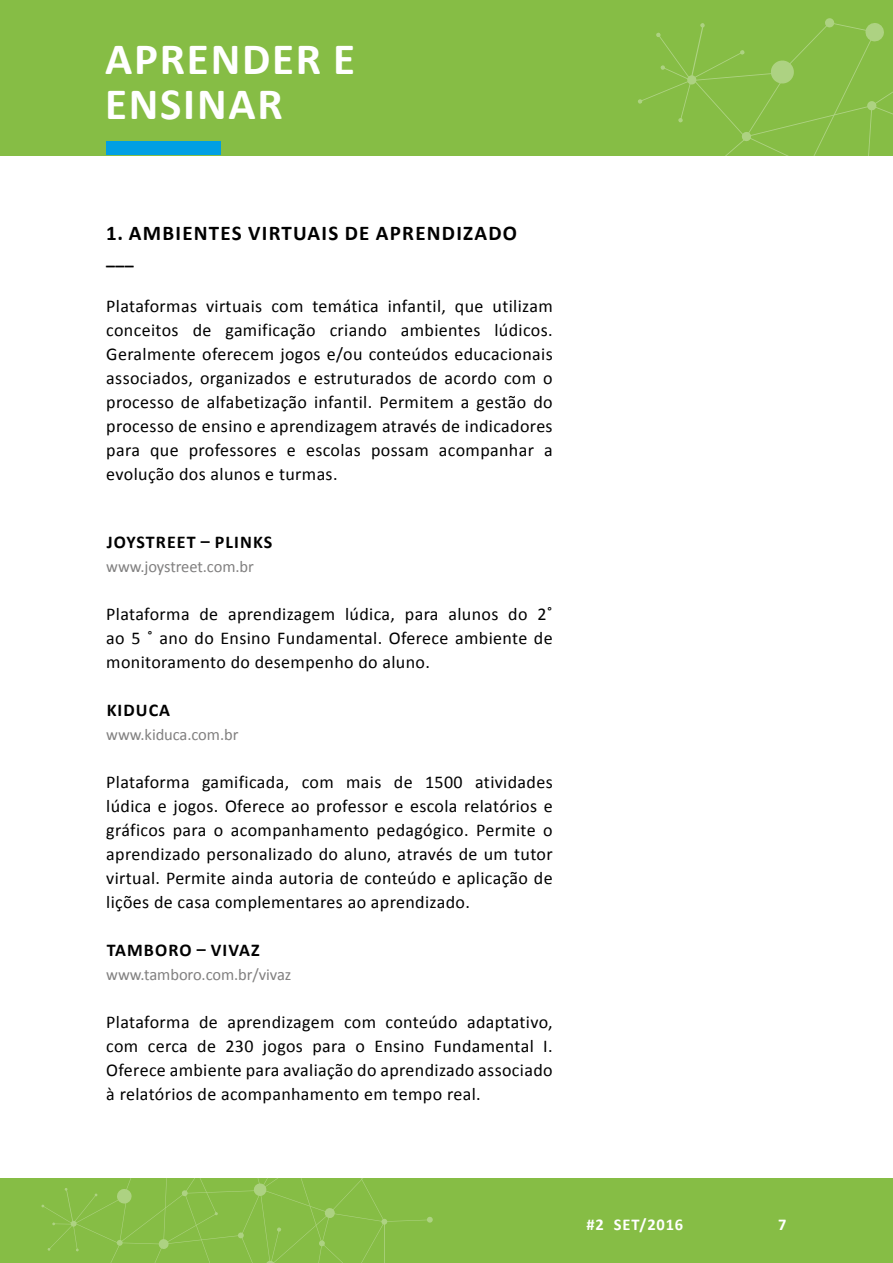
<style>
.page{position:relative;width:893px;height:1263px;background:#fff}
.page>*{position:absolute;margin:0;border:0;box-sizing:border-box;transform-origin:0 0}
.t1{font:700 45px/45px "Calibri";letter-spacing:.04em;color:#fff}
.t2{font:700 21px "Calibri";letter-spacing:.06em;color:#000}
.t3{font:18px/24px "Calibri";letter-spacing:.02em;color:#000;text-align:justify}
.t4{font:700 18px "Calibri";letter-spacing:.06em;color:#000}
.t5{font:16.5px "Calibri";letter-spacing:-.005em;color:#818080}
.t6{font:700 16.5px "Calibri";letter-spacing:.05em;color:#fff}
</style>
<div class="page">
<div style="left:0;top:1178px;width:893px;height:85px;background:#86bd45"></div>
<div style="left:0;top:0;width:893px;height:155px;background:#86bd45"></div>
<svg style="left:638px;top:18px;width:255px;height:137px"></svg>
<svg style="left:427px;top:1216px;width:6px;height:7px"></svg>
<svg style="left:41px;top:1178px;width:389px;height:85px"></svg>
<div style="left:106px;top:141px;width:115px;height:14px;background:#009fe3"></div>
<h1 class="t1" style="left:105px;top:35px;width:252px">APRENDER E<br>ENSINAR</h1>
<p class="t2" style="left:106px;top:218px;width:412px">1. AMBIENTES VIRTUAIS DE APRENDIZADO</p>
<p class="t4" style="left:106px;top:245px;width:29px">___</p>
<p class="t3" style="left:106px;top:293px;width:448px">Plataformas virtuais com temática infantil, que utilizam conceitos de gamificação criando ambientes lúdicos.<br>Geralmente oferecem jogos e/ou conteúdos educacionais associados, organizados e estruturados de acordo com o processo de alfabetização infantil. Permitem a gestão do processo de ensino e aprendizagem através de indicadores para que professores e escolas possam acompanhar a evolução dos alunos e turmas.</p>
<p class="t4" style="left:107px;top:529px;width:167px">JOYSTREET – PLINKS</p>
<p class="t5" style="left:106px;top:555px;width:149px">www.joystreet.com.br</p>
<p class="t3" style="left:106px;top:601px;width:448px">Plataforma de aprendizagem lúdica, para alunos do 2˚ ao 5 ˚ ano do Ensino Fundamental. Oferece ambiente de monitoramento do desempenho do aluno.</p>
<p class="t4" style="left:107px;top:697px;width:65px">KIDUCA</p>
<p class="t5" style="left:106px;top:723px;width:134px">www.kiduca.com.br</p>
<p class="t3" style="left:106px;top:769px;width:448px">Plataforma gamificada, com mais de 1500 atividades lúdica e jogos. Oferece ao professor e escola relatórios e gráficos para o acompanhamento pedagógico. Permite o aprendizado personalizado do aluno, através de um tutor virtual. Permite ainda autoria de conteúdo e aplicação de lições de casa complementares ao aprendizado.</p>
<p class="t4" style="left:107px;top:937px;width:155px">TAMBORO – VIVAZ</p>
<p class="t5" style="left:106px;top:963px;width:187px">www.tamboro.com.br/vivaz</p>
<p class="t3" style="left:106px;top:1009px;width:448px">Plataforma de aprendizagem com conteúdo adaptativo, com cerca de 230 jogos para o Ensino Fundamental I.<br>Oferece ambiente para avaliação do aprendizado associado à relatórios de acompanhamento em tempo real.</p>
<p class="t6" style="left:586px;top:1213px;width:98px">#2 SET/2016</p>
<p class="t6" style="left:778px;top:1213px;width:10px">7</p>
</div>
